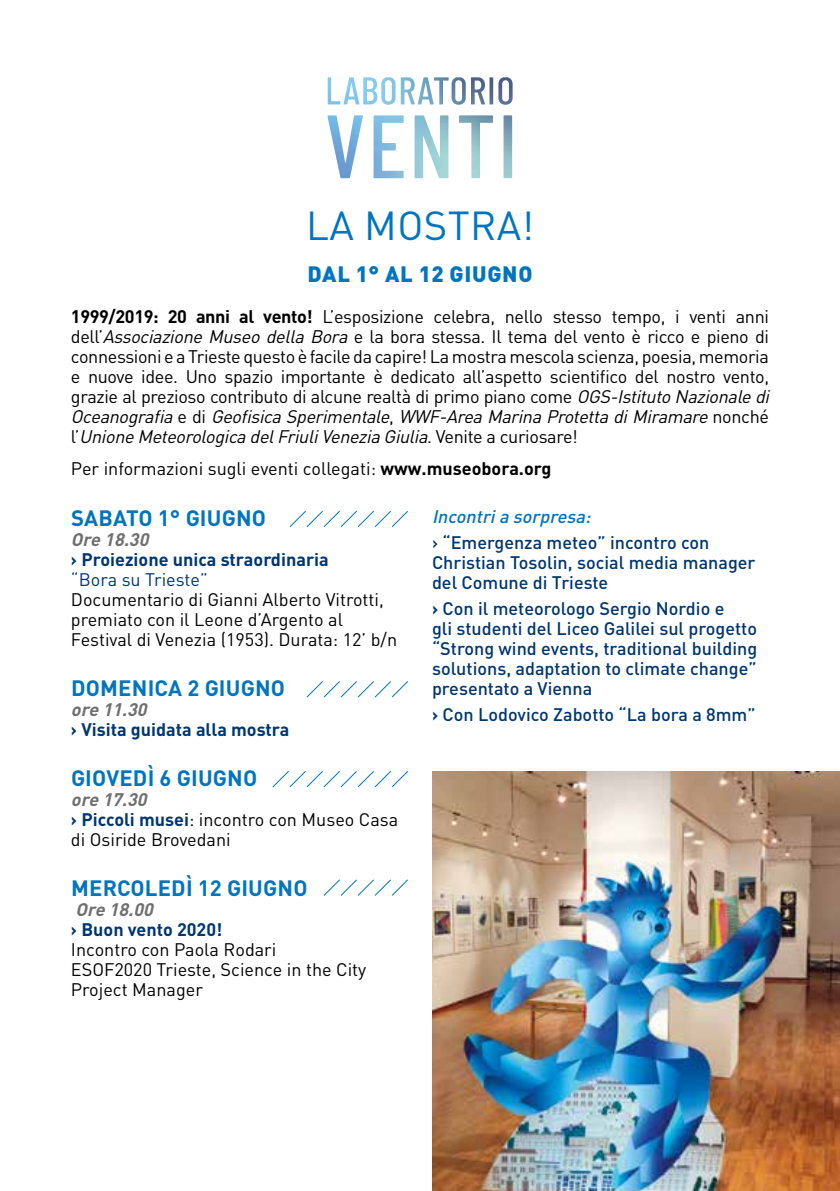
<style>
.page{position:relative;width:840px;height:1191px;background:#fff}
.page>*{position:absolute;margin:0;border:0;box-sizing:border-box;transform-origin:0 0}
.t1{font:40px "DIN Pro";letter-spacing:.01em;color:#0075bf}
.t2{font:700 22px "DIN Pro";letter-spacing:.01em;color:#0075bf}
.t3{font:900 22px "DIN Pro";letter-spacing:.03em;color:#0075bf}
.t4{font:18px/20px "DIN Pro";letter-spacing:-.02em;color:#000}
.t5{font:18px/20px "DIN Pro";color:#000}
.t6{font:500 18px/20px "DIN Pro";color:#003770}
.t7{font:700 18px "DIN Pro";color:#003770}
.t8{font:italic 700 18px "DIN Pro";color:#706f6f}
.t9{font:italic 500 18px "DIN Pro";color:#0075bf}
.t10{font:18px "DIN Pro";color:#003770}
.s1{font-weight:700}
.s2{font-style:italic}
.s3{font-weight:700;font-style:italic;color:#706f6f}
.s4{font-weight:700;color:#003770}
</style>
<div class="page">
<svg style="left:323px;top:879px;width:85px;height:17px"></svg>
<svg style="left:289px;top:510px;width:119px;height:17px"></svg>
<svg style="left:306px;top:681px;width:102px;height:17px"></svg>
<svg style="left:272px;top:771px;width:136px;height:16px"></svg>
<img style="left:432px;top:771px;width:407px;height:420px">
<img style="left:381px;top:77px;width:131px;height:28px">
<h1 class="t1" style="left:306px;top:198px;width:229px">LA MOSTRA!</h1>
<p class="t3" style="left:307px;top:259px;width:226px">DAL 1° AL 12 GIUGNO</p>
<p class="t4" style="left:71px;top:306px;width:704px"><span class="s1">1999/2019: 20 anni al vento!</span> L’esposizione celebra, nello stesso tempo, i venti anni dell’<span class="s2">Associazione Museo della Bora</span> e la bora stessa. Il tema del vento è ricco e pieno di connessioni e a Trieste questo è facile da capire! La mostra mescola scienza, poesia, memoria e nuove idee. Uno spazio importante è dedicato all’aspetto scientifico del nostro vento, grazie al prezioso contributo di alcune realtà di primo piano come <span class="s2">OGS-IstitutoNazionaledi Oceanografia</span>e d i <span class="s2">GeofisicaSperimentale</span>, <span class="s2">WWF-AreaMarinaProtettadiMiramare</span>n o n c h é l’ <span class="s2">UnioneMeteorologicadelFriuliVeneziaGiulia</span>. Ve n i t e a c u r i o s a re !</p>
<p class="t5" style="left:71px;top:458px;width:482px">Per informazioni sugli eventi collegati: <span class="s1">www.museobora.org</span></p>
<p class="t2" style="left:71px;top:503px;width:196px">SABATO 1° GIUGNO</p>
<p class="t8" style="left:71px;top:527px;width:84px">Ore 18.30</p>
<p class="t7" style="left:71px;top:547px;width:259px">› Proiezione unica straordinaria</p>
<p class="t10" style="left:71px;top:567px;width:138px">“Bora su Trieste”</p>
<p class="t5" style="left:71px;top:589px;width:327px">Documentario di Gianni Alberto Vitrotti, premiato con il Leone d’Argento al<br>Festival di Venezia (1953). Durata: 12’ b/n</p>
<p class="t2" style="left:71px;top:673px;width:215px">DOMENICA 2 GIUGNO</p>
<p class="t8" style="left:71px;top:697px;width:82px">ore 11.30</p>
<p class="t7" style="left:71px;top:717px;width:220px">› Visita guidata alla mostra</p>
<p class="t2" style="left:71px;top:763px;width:188px">GIOVEDÌ 6 GIUGNO</p>
<p class="t5" style="left:71px;top:789px;width:329px"><span class="s3">ore 17.30<br></span><span class="s4">› Piccoli musei</span>: incontro con Museo Casa di Osiride Brovedani</p>
<p class="t2" style="left:71px;top:873px;width:238px">MERCOLEDÌ 12 GIUGNO</p>
<p class="t8" style="left:75px;top:897px;width:84px">Ore 18.00</p>
<p class="t7" style="left:71px;top:917px;width:153px">› Buon vento 2020!</p>
<p class="t5" style="left:71px;top:939px;width:296px">Incontro con Paola Rodari<br>ESOF2020 Trieste, Science in the City<br>Project Manager</p>
<p class="t9" style="left:432px;top:504px;width:165px">Incontria sorpresa:</p>
<p class="t6" style="left:432px;top:532px;width:325px">› “Emergenza meteo” incontro con<br>Christian Tosolin, social media manager del Comune di Trieste</p>
<p class="t6" style="left:432px;top:598px;width:326px"><span class="s1">›</span> Con il meteorologo Sergio Nordio e<br>gli studenti del Liceo Galilei sul progetto “Strong wind events, traditional building solutions, adaptation to climate change” presentato a Vienna</p>
<p class="t6" style="left:432px;top:704px;width:325px"><span class="s1">›</span> Con Lodovico Zabotto “La bora a 8mm”</p>
</div>
